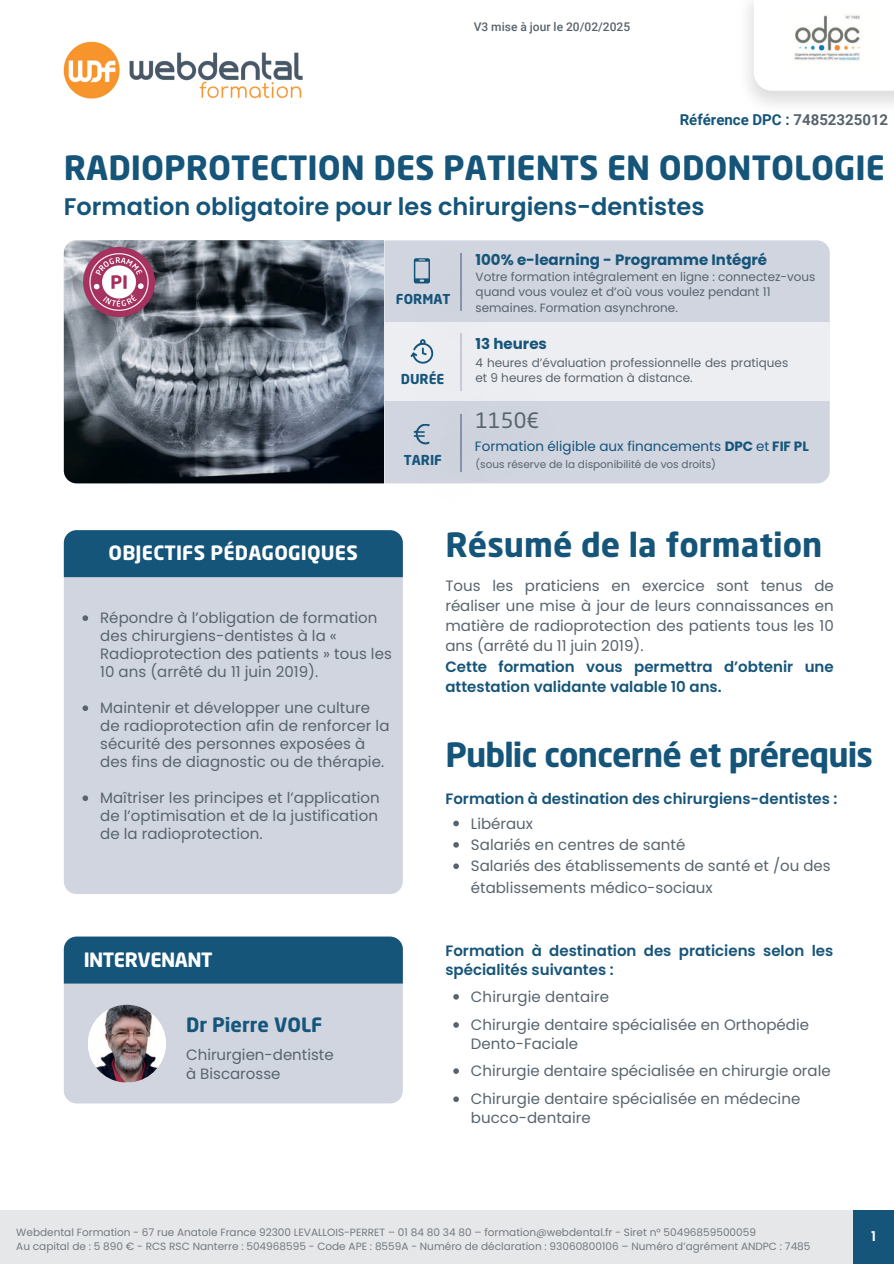
<style>
.page{position:relative;width:894px;height:1264px;background:#fff}
.page>*{position:absolute;margin:0;border:0;box-sizing:border-box;transform-origin:0 0}
.t1{font:700 33px "Neo Sans Std";color:#16557a}
.t2{font:700 33px "Neo Sans Std";letter-spacing:-.025em;color:#16557a}
.t3{font:600 24px "Poppins";color:#16557a}
.t4{font:21px "Neo Sans Std";color:#57646e}
.t5{font:700 19.5px "Neo Sans Std";letter-spacing:.01em;color:#fff}
.t6{font:700 19.5px "Neo Sans Std";color:#16557a}
.t7{font:700 19.5px "Neo Sans Std";letter-spacing:-.025em;color:#fff}
.t8{font:15px/18px "Poppins";letter-spacing:.005em;color:#57646e}
.t9{font:600 15px/19.2px "Poppins";color:#16557a}
.t10{font:700 15px "Poppins";color:#16557a}
.t11{font:700 15px "Roboto";color:#16557a}
.t12{font:13.5px "Poppins";color:#16557a}
.t13{font:700 13.5px "Neo Sans Std";color:#16557a}
.t14{font:600 13.5px "Poppins";color:#fff}
.t15{font:12px/15.8px "Poppins";color:#57646e}
.t16{font:500 12px "Roboto";color:#57646e}
.t17{font:10.5px "Poppins";color:#717a83}
.t18{font:10.5px "Poppins";color:#57646e}
.s1{color:#57646e}
.s2{font-weight:700}
</style>
<div class="page">
<img style="left:63px;top:41px;width:240px;height:58px">
<div style="left:64px;top:530px;width:339px;height:364px;background:#d1d5e0;border-radius:13px"></div>
<div style="left:64px;top:530px;width:339px;height:47px;background:#16557a"></div>
<div style="left:384px;top:240px;width:445px;height:243px;background:#d1d5e0"></div>
<div style="left:384px;top:323px;width:445px;height:78px;background:#edeef2"></div>
<div style="left:0;top:1210px;width:893px;height:53px;background:#e6e7e8"></div>
<div style="left:853px;top:1210px;width:40px;height:53px;background:#16557a"></div>
<div style="left:413px;top:246px;width:76px;height:77px;background:#d0d4df"></div>
<hr style="left:460px;top:253px;width:2px;height:58px;background:#8294ae">
<div style="left:413px;top:420px;width:76px;height:64px;background:#d0d4df"></div>
<img style="left:413px;top:333px;width:49px;height:87px">
<hr style="left:460px;top:334px;width:2px;height:57px;background:#c5cad8">
<img style="left:64px;top:240px;width:320px;height:243px">
<div style="left:64px;top:936px;width:339px;height:167px;background:#d1d5e0;border-radius:13px"></div>
<div style="left:64px;top:936px;width:339px;height:47px;background:#16557a"></div>
<svg style="left:413px;top:258px;width:17px;height:25px"></svg>
<svg style="left:413px;top:423px;width:17px;height:21px"></svg>
<svg style="left:410px;top:339px;width:23px;height:25px"></svg>
<img style="left:88px;top:1004px;width:78px;height:78px">
<img style="left:440px;top:390px;width:113px;height:90px">
<img style="left:794px;top:15px;width:66px;height:46px">
<img style="left:84px;top:247px;width:70px;height:70px">
<svg style="left:82px;top:615px;width:6px;height:6px"></svg>
<svg style="left:82px;top:705px;width:6px;height:6px"></svg>
<svg style="left:82px;top:795px;width:6px;height:6px"></svg>
<svg style="left:453px;top:994px;width:6px;height:5px"></svg>
<svg style="left:453px;top:1022px;width:6px;height:5px"></svg>
<svg style="left:453px;top:1068px;width:6px;height:5px"></svg>
<svg style="left:453px;top:1096px;width:6px;height:6px"></svg>
<svg style="left:453px;top:820px;width:6px;height:6px"></svg>
<svg style="left:453px;top:842px;width:6px;height:5px"></svg>
<svg style="left:453px;top:863px;width:6px;height:6px"></svg>
<p class="t16" style="left:473px;top:20px;width:158px">V3 mise à jour le 20/02/2025</p>
<p class="t11" style="left:679px;top:111px;width:210px">Référence DPC : <span class="s1">74852325012</span></p>
<p class="t1" style="left:64px;top:155px;width:822px">RADIOPROTECTION DES PATIENTS EN ODONTOLOGIE</p>
<p class="t3" style="left:64px;top:190px;width:642px">Formation obligatoire pour les chirurgiens-dentistes</p>
<p class="t5" style="left:109px;top:544px;width:250px">OBJECTIFS PÉDAGOGIQUES</p>
<p class="t13" style="left:396px;top:294px;width:56px">FORMAT</p>
<p class="t13" style="left:400px;top:374px;width:45px">DURÉE</p>
<h2 class="t13" style="left:404px;top:454px;width:40px">TARIF</h2>
<p class="t10" style="left:475px;top:249px;width:293px">100% e-learning - Programme Intégré</p>
<h4 class="t15" style="left:475px;top:268px;width:341px">Votre formation intégralement en ligne : connectez-vous quand vous voulez et d’où vous voulez pendant 11 semaines. Formation asynchrone.</h4>
<p class="t10" style="left:475px;top:333px;width:73px">13 heures</p>
<p class="t15" style="left:475px;top:354px;width:314px">4 heures d’évaluation professionnelle des pratiques et 9 heures de formation à distance.</p>
<p class="t4" style="left:475px;top:412px;width:65px">1150€</p>
<h5 class="t12" style="left:475px;top:436px;width:335px">Formation éligible aux financements <span class="s2">DPC</span> et <span class="s2">FIF PL</span></h5>
<p class="t18" style="left:475px;top:457px;width:242px">(sous réserve de la disponibilité de vos droits)</p>
<h3 class="t1" style="left:445px;top:532px;width:378px">Résumé de la formation</h3>
<p class="t8" style="left:100px;top:609px;width:293px">Répondre à l’obligation de formation des chirurgiens-dentistes à la « Radioprotection des patients » tous les 10 ans (arrêté du 11 juin 2019).</p>
<p class="t8" style="left:100px;top:699px;width:291px">Maintenir et développer une culture de radioprotection afin de renforcer la sécurité des personnes exposées à des fins de diagnostic ou de thérapie.</p>
<p class="t8" style="left:100px;top:789px;width:281px">Maîtriser les principes et l’application de l’optimisation et de la justification de la radioprotection.</p>
<h2 class="t7" style="left:84px;top:952px;width:130px">INTERVENANT</h2>
<p class="t6" style="left:186px;top:1017px;width:138px">Dr Pierre VOLF</p>
<p class="t8" style="left:186px;top:1044px;width:149px;line-height:19.2px">Chirurgien-dentiste à Biscarosse</p>
<p class="t8" style="left:445px;top:575px;width:390px;line-height:20.2px;text-align:justify">Tous les praticiens en exercice sont tenus de réaliser une mise à jour de leurs connaissances en matière de radioprotection des patients tous les 10 ans (arrêté du 11 juin 2019).</p>
<p class="t9" style="left:445px;top:656px;width:390px;line-height:20.2px">Cette formation vous permettra d’obtenir une attestation validante valable 10 ans.</p>
<p class="t2" style="left:445px;top:741px;width:429px">Public concerné et prérequis</p>
<p class="t9" style="left:445px;top:789px;width:393px">Formation à destination des chirurgiens-dentistes :</p>
<p class="t8" style="left:471px;top:814px;width:64px">Libéraux</p>
<h4 class="t8" style="left:471px;top:835px;width:216px">Salariés en centres de santé</h4>
<p class="t8" style="left:471px;top:855px;width:361px;line-height:21.3px">Salariés des établissements de santé et /ou des établissements médico-sociaux</p>
<h6 class="t9" style="left:445px;top:940px;width:389px">Formation à destination des praticiens selon les spécialités suivantes :</h6>
<p class="t8" style="left:471px;top:987px;width:140px">Chirurgie dentaire</p>
<p class="t8" style="left:471px;top:1015px;width:340px;line-height:19.2px">Chirurgie dentaire spécialisée en Orthopédie<br>Dento-Faciale</p>
<p class="t8" style="left:471px;top:1061px;width:361px">Chirurgie dentaire spécialisée en chirurgie orale</p>
<p class="t8" style="left:471px;top:1089px;width:331px;line-height:19.2px">Chirurgie dentaire spécialisée en médecine bucco-dentaire</p>
<p class="t17" style="left:16px;top:1225px;width:741px">Webdental Formation - 67 rue Anatole France 92300 LEVALLOIS-PERRET – 01 84 80 34 80 – formation@webdental.fr - Siret n° 50496859500059</p>
<p class="t17" style="left:16px;top:1238px;width:795px">Au capital de : 5 890 € - RCS RSC Nanterre : 504968595 - Code APE : 8559A - Numéro de déclaration : 93060800106 – Numéro d’agrément ANDPC : 7485</p>
<h1 class="t14" style="left:870px;top:1226px;width:6px">1</h1>
</div>
